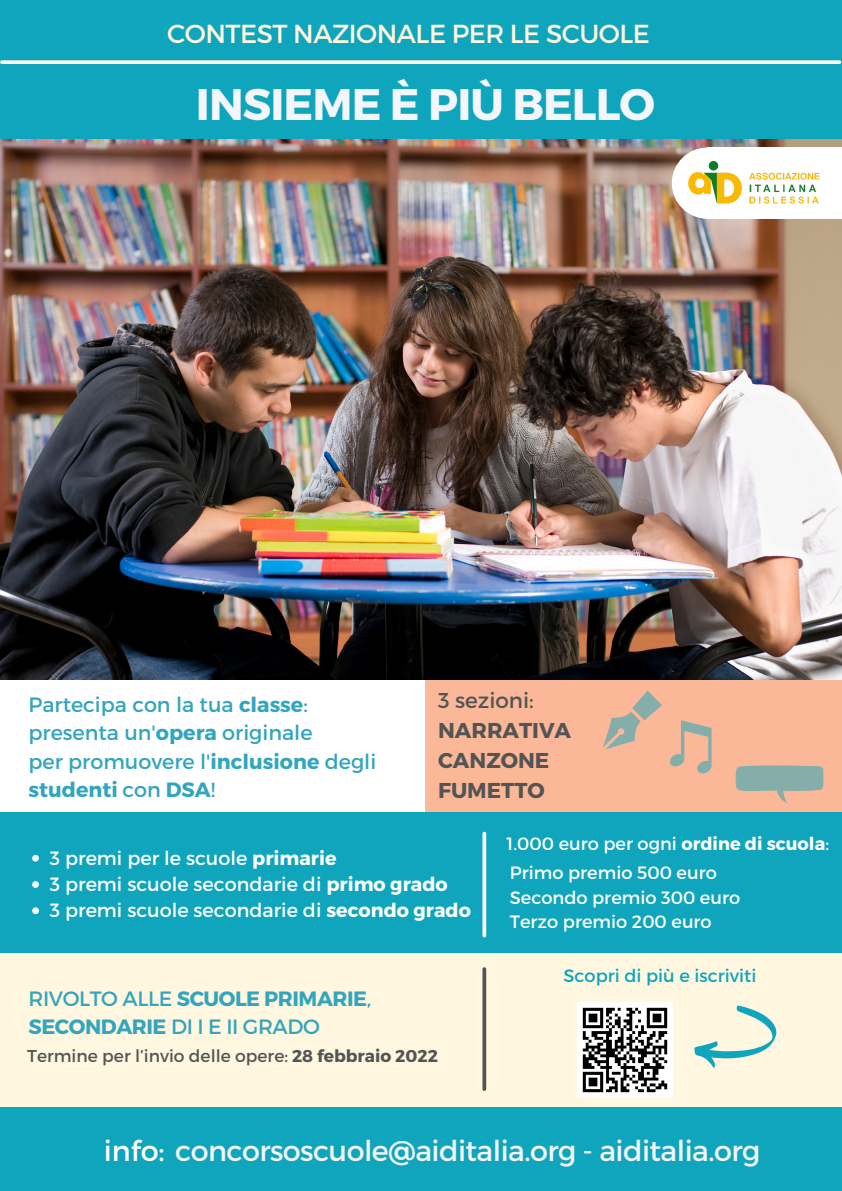
<style>
.page{position:relative;width:842px;height:1191px;background:#fff}
.page>*{position:absolute;margin:0;border:0;box-sizing:border-box;transform-origin:0 0}
.t1{font:700 44.1px "Montserrat";letter-spacing:-.02em;color:#f4f6fc}
.t2{font:28.6px "Montserrat";letter-spacing:-.02em;color:#f4f6fc}
.t3{font:26.1px "Montserrat";letter-spacing:-.02em;color:#fff7df}
.t4{font:700 21.5px "Montserrat";color:#545454}
.t5{font:21.5px "Montserrat";color:#545454}
.t6{font:20.7px/28.5px "Montserrat";color:#33a5be}
.t7{font:700 20.7px/28.5px "Montserrat";letter-spacing:-.02em;color:#33a5be}
.t8{font:19.2px "Montserrat";color:#fff}
.t9{font:17.8px "Montserrat";color:#fff}
.t10{font:17.8px "Montserrat";color:#0ea5bd}
.t11{font:17.1px "Montserrat";color:#545454}
.s1{font-weight:700}
.s2{font-weight:400}
.s3{color:#fff}
</style>
<div class="page">
<div style="left:0;top:0;width:842px;height:1190px;background:#0ea5bd"></div>
<img style="left:0;top:140px;width:841px;height:540px">
<div style="left:0;top:680px;width:842px;height:131px;background:#fff"></div>
<div style="left:0;top:953px;width:842px;height:153px;background:#fff7df"></div>
<div style="left:426px;top:680px;width:416px;height:131px;background:#fab898"></div>
<svg style="left:670px;top:720px;width:42px;height:53px"></svg>
<svg style="left:603px;top:690px;width:59px;height:59px"></svg>
<svg style="left:736px;top:765px;width:87px;height:37px"></svg>
<div style="left:707px;top:147px;width:135px;height:72px;background:#fff"></div>
<div style="left:672px;top:147px;width:71px;height:72px;background:#fff;border-radius:50%"></div>
<img style="left:688px;top:161px;width:132px;height:43px">
<svg style="left:482px;top:833px;width:4px;height:102px"></svg>
<svg style="left:2px;top:60px;width:837px;height:4px;background:#edf1dc"></svg>
<svg style="left:482px;top:968px;width:4px;height:120px"></svg>
<svg style="left:694px;top:1005px;width:82px;height:63px"></svg>
<svg style="left:32px;top:854px;width:7px;height:7px"></svg>
<svg style="left:32px;top:881px;width:7px;height:6px"></svg>
<svg style="left:32px;top:907px;width:7px;height:7px"></svg>
<img style="left:578px;top:1002px;width:94px;height:94px">
<p class="t3" style="left:167px;top:17px;width:484px">CONTEST NAZIONALE PER LE SCUOLE</p>
<p class="t1" style="left:196px;top:75px;width:461px">INSIEME È PIÙ BELLO</p>
<p class="t6" style="left:29px;top:689px;width:281px">Partecipa con la tua <span class="s1">classe</span>:</p>
<p class="t6" style="left:29px;top:717px;width:285px">presenta un'<span class="s1">opera</span> originale</p>
<p class="t6" style="left:29px;top:746px;width:349px">per promuovere l'<span class="s1">inclusione</span> degli <span class="s1">studenti</span> con <span class="s1">DSA</span>!</p>
<p class="t5" style="left:438px;top:686px;width:97px">3 sezioni:</p>
<p class="t4" style="left:438px;top:716px;width:135px">NARRATIVA</p>
<p class="t4" style="left:438px;top:746px;width:113px">CANZONE</p>
<p class="t4" style="left:438px;top:776px;width:108px">FUMETTO</p>
<p class="t8" style="left:50px;top:845px;width:288px">3 premi per le scuole <span class="s1">primarie</span></p>
<p class="t8" style="left:50px;top:871px;width:399px">3 premi scuole secondarie di <span class="s1">primo grado</span></p>
<p class="t8" style="left:50px;top:897px;width:423px">3 premi scuole secondarie di <span class="s1">secondo grado</span></p>
<p class="t7" style="left:29px;top:983px;width:344px"><span class="s2">RIVOLTO ALLE</span> SCUOLE PRIMARIE<span class="s2">,<br></span>SECONDARIE <span class="s2">DI I E II GRADO</span></p>
<p class="t11" style="left:27px;top:1044px;width:412px">Termine per l’invio delle opere: <span class="s1">28 febbraio 2022</span></p>
<p class="t9" style="left:506px;top:831px;width:324px">1.000 euro per ogni <span class="s1">ordine di scuola</span>:</p>
<p class="t9" style="left:510px;top:860px;width:209px">Primo premio 500 euro</p>
<p class="t9" style="left:510px;top:885px;width:232px">Secondo premio 300 euro</p>
<p class="t9" style="left:510px;top:910px;width:203px">Terzo premio 200 euro</p>
<p class="t10" style="left:564px;top:963px;width:194px">Scopri di più e iscriviti</p>
<p class="t2" style="left:104px;top:1131px;width:658px"><span class="s3">info:</span> concorsoscuole@aiditalia.org - aiditalia.org</p>
</div>
